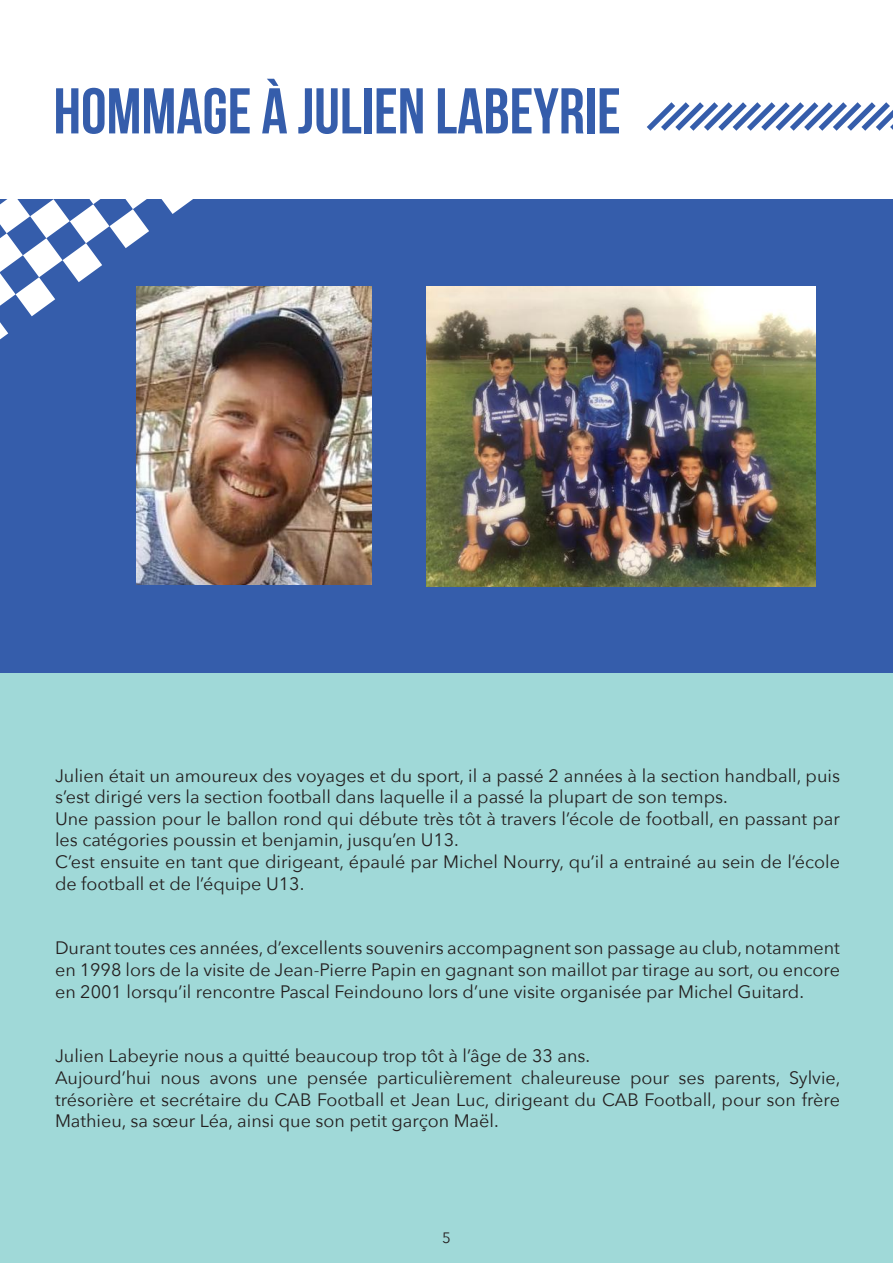
<style>
.page{position:relative;width:893px;height:1263px;background:#fff}
.page>*{position:absolute;margin:0;border:0;box-sizing:border-box;transform-origin:0 0}
.t1{font:64.5px "Bebas Neue";color:#355dab}
.t2{font:18px/21.6px "Avenir Next";color:#241f1f}
.t3{font:15px "Avenir Next";color:#241f1f}
</style>
<div class="page">
<div style="left:0;top:673px;width:893px;height:590px;background:#a0d9d8"></div>
<div style="left:0;top:200px;width:893px;height:473px;background:#355dab"></div>
<img style="left:137px;top:286px;width:235px;height:299px">
<svg style="left:0;top:322px;width:8px;height:17px"></svg>
<svg style="left:0;top:199px;width:203px;height:117px"></svg>
<img style="left:427px;top:286px;width:389px;height:300px">
<svg style="left:647px;top:102px;width:246px;height:29px"></svg>
<h1 class="t1" style="left:53px;top:76px;width:569px">HOMMAGE À JULIEN LABEYRIE</h1>
<p class="t2" style="left:55px;top:764px;width:786px">Julien était un amoureux des voyages et du sport, il a passé 2 années à la section handball, puis s’est dirigé vers la section football dans laquelle il a passé la plupart de son temps.<br>Une passion pour le ballon rond qui débute très tôt à travers l’école de football, en passant par les catégories poussin et benjamin, jusqu’en U13.<br>C’est ensuite en tant que dirigeant, épaulé par Michel Nourry, qu’il a entrainé au sein de l’école de football et de l’équipe U13.</p>
<p class="t2" style="left:55px;top:936px;width:786px;text-align:justify">Durant toutes ces années, d’excellents souvenirs accompagnent son passage au club, notamment en 1998 lors de la visite de Jean-Pierre Papin en gagnant son maillot par tirage au sort, ou encore en 2001 lorsqu’il rencontre Pascal Feindouno lors d’une visite organisée par Michel Guitard.</p>
<p class="t2" style="left:55px;top:1044px;width:787px">Julien Labeyrie nous a quitté beaucoup trop tôt à l’âge de 33 ans.<br>Aujourd’hui nous avons une pensée particulièrement chaleureuse pour ses parents, Sylvie, trésorière et secrétaire du CAB Football et Jean Luc, dirigeant du CAB Football, pour son frère Mathieu, sa sœur Léa, ainsi que son petit garçon Maël.</p>
<p class="t3" style="left:442px;top:1225px;width:10px">5</p>
</div>
